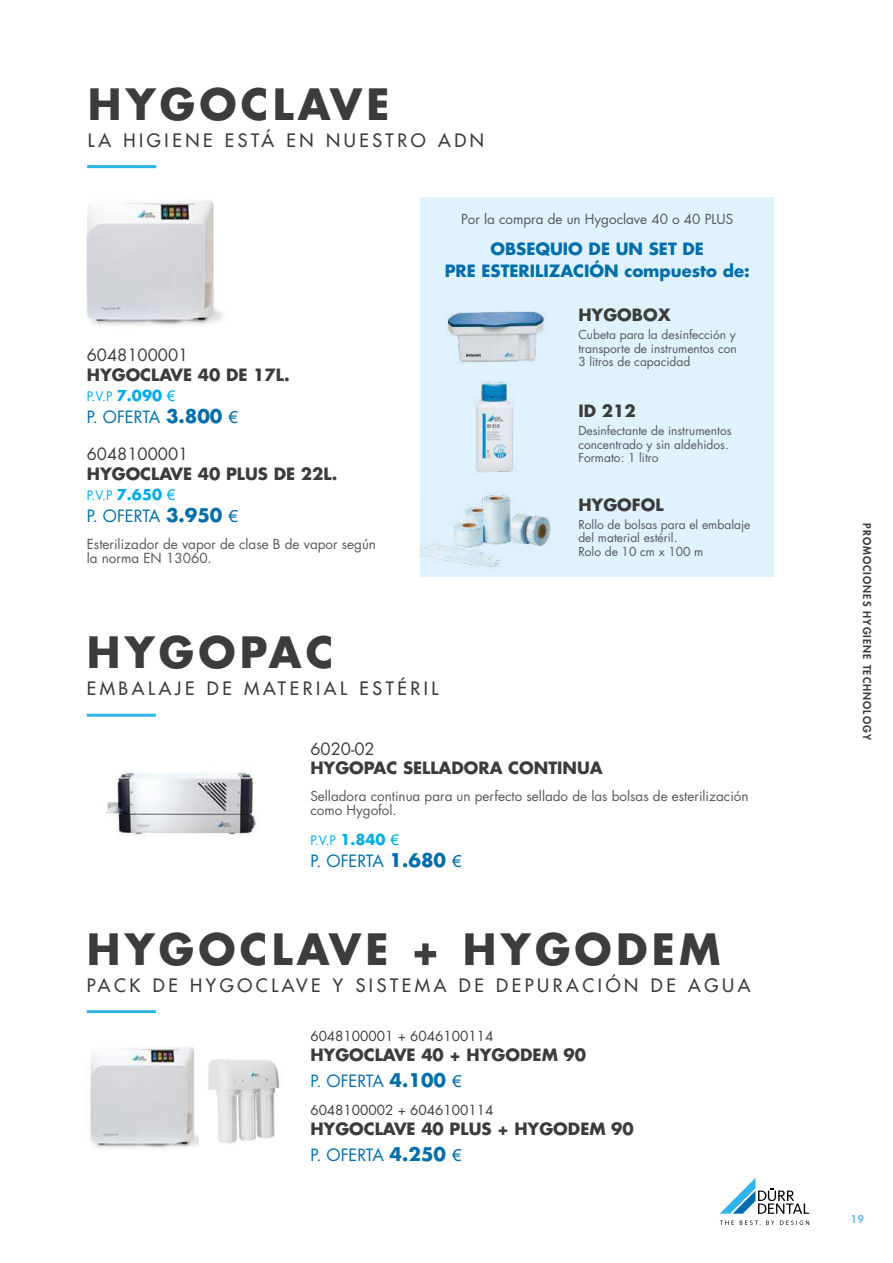
<style>
.page{position:relative;width:893px;height:1263px;background:#fff}
.page>*{position:absolute;margin:0;border:0;box-sizing:border-box;transform-origin:0 0}
.t1{font:700 42px "Futura Std";letter-spacing:.1em;color:#3c3c3b}
.t2{font:500 18px "Futura Std";letter-spacing:.2em;color:#3c3c3b}
.t3{font:700 16.5px/26.2px "Futura Std";color:#3c3c3b}
.t4{font:700 16.5px/22px "Futura Std";color:#006eab;text-align:center}
.t5{font:16.5px "Futura Std";color:#006eab}
.t6{font:16.5px "Futura Std";color:#3c3c3b}
.t7{font:13.5px/13.5px "Futura Std";color:#575756}
.t8{font:13.5px "Futura Std";color:#3c3c3b}
.t9{font:12.75px "Futura Std";color:#00abe9}
.t10{font:12px/13.5px "Futura Std";color:#575756}
.t11{font:800 10.5px "Futura Std";letter-spacing:.1em;color:#3c3c3b}
.t12{font:800 10.5px "Futura Std";color:#57bbec}
.s1{font-weight:700;font-size:14.7px}
.s2{font-family:"Arial";font-size:14.7px}
.s3{font-weight:700;font-size:18.3px}
.s4{font-family:"Arial"}
.s5{font-weight:400;color:#006eab}
.s6{font-size:18.3px;color:#006eab}
.s7{font-family:"Arial";font-weight:400;color:#006eab}
</style>
<div class="page">
<svg style="left:720px;top:1178px;width:89px;height:36px"></svg>
<svg style="left:720px;top:1220px;width:89px;height:6px"></svg>
<hr style="left:87px;top:165px;width:69px;height:3px;background:#2fb4e9">
<hr style="left:87px;top:1010px;width:69px;height:3px;background:#2fb4e9">
<hr style="left:87px;top:714px;width:69px;height:3px;background:#2fb4e9">
<img style="left:86px;top:200px;width:137px;height:126px">
<img style="left:90px;top:1046px;width:109px;height:102px">
<img style="left:105px;top:771px;width:153px;height:66px">
<div style="left:420px;top:197px;width:354px;height:380px;background:#dff2fd"></div>
<img style="left:446px;top:311px;width:100px;height:53px">
<img style="left:473px;top:381px;width:41px;height:91px">
<img style="left:420px;top:494px;width:131px;height:75px">
<img style="left:208px;top:1059px;width:72px;height:85px">
<h1 class="t1" style="left:88px;top:76px;width:303px">HYGOCLAVE</h1>
<h2 class="t2" style="left:88px;top:129px;width:398px">LA HIGIENE ESTÁ EN NUESTRO ADN</h2>
<h3 class="t6" style="left:87px;top:345px;width:103px">6048100001</h3>
<h3 class="t3" style="left:87px;top:362px;width:204px">HYGOCLAVE 40 DE 17L.</h3>
<p class="t9" style="left:87px;top:388px;width:90px">P.V.P <span class="s1">7.090</span> <span class="s2">€</span></p>
<h3 class="t5" style="left:87px;top:407px;width:153px">P. OFERTA <span class="s3">3.800</span> <span class="s4">€</span></h3>
<h3 class="t6" style="left:87px;top:444px;width:103px">6048100001</h3>
<h3 class="t3" style="left:87px;top:460px;width:252px">HYGOCLAVE 40 PLUS DE 22L.</h3>
<p class="t9" style="left:87px;top:487px;width:90px">P.V.P <span class="s1">7.650</span> <span class="s2">€</span></p>
<h3 class="t5" style="left:87px;top:505px;width:153px">P. OFERTA <span class="s3">3.950</span> <span class="s4">€</span></h3>
<p class="t7" style="left:87px;top:537px;width:291px">Esterilizador de vapor de clase B de vapor según la norma EN 13060.</p>
<p class="t7" style="left:461px;top:213px;width:274px">Por la compra de un Hygoclave 40 o 40 PLUS</p>
<h3 class="t4" style="left:445px;top:238px;width:307px">OBSEQUIO DE UN SET DE<br>PRE ESTERILIZACIÓN compuesto de:</h3>
<h3 class="t3" style="left:578px;top:302px;width:94px">HYGOBOX</h3>
<p class="t10" style="left:578px;top:328px;width:160px;text-align:justify">Cubeta para la desinfección y transporte de instrumentos con 3 litros de capacidad</p>
<h3 class="t3" style="left:578px;top:398px;width:59px">ID 212</h3>
<p class="t10" style="left:578px;top:424px;width:155px">Desinfectante de instrumentos concentrado y sin aldehidos.<br>Formato: 1 litro</p>
<h3 class="t3" style="left:578px;top:492px;width:87px">HYGOFOL</h3>
<p class="t10" style="left:578px;top:518px;width:174px">Rollo de bolsas para el embalaje del material estéril.<br>Rolo de 10 cm x 100 m</p>
<h1 class="t1" style="left:87px;top:624px;width:248px">HYGOPAC</h1>
<h2 class="t2" style="left:87px;top:677px;width:353px">EMBALAJE DE MATERIAL ESTÉRIL</h2>
<h3 class="t6" style="left:310px;top:738px;width:66px">6020-02</h3>
<h3 class="t3" style="left:310px;top:755px;width:294px">HYGOPAC SELLADORA CONTINUA</h3>
<p class="t7" style="left:310px;top:790px;width:440px">Selladora continua para un perfecto sellado de las bolsas de esterilización como Hygofol.</p>
<p class="t9" style="left:310px;top:832px;width:90px">P.V.P <span class="s1">1.840</span> <span class="s2">€</span></p>
<h3 class="t5" style="left:310px;top:851px;width:153px">P. OFERTA <span class="s3">1.680</span> <span class="s4">€</span></h3>
<h1 class="t1" style="left:87px;top:921px;width:635px">HYGOCLAVE + HYGODEM</h1>
<h2 class="t2" style="left:87px;top:974px;width:665px">PACK DE HYGOCLAVE Y SISTEMA DE DEPURACIÓN DE AGUA</h2>
<p class="t8" style="left:310px;top:1027px;width:184px">6048100001 + 6046100114</p>
<h3 class="t3" style="left:310px;top:1041px;width:277px">HYGOCLAVE 40 + HYGODEM 90<br><span class="s5">P. OFERTA</span> <span class="s6">4.100</span> <span class="s7">€</span></h3>
<p class="t8" style="left:310px;top:1101px;width:184px">6048100002 + 6046100114</p>
<h3 class="t3" style="left:310px;top:1115px;width:325px">HYGOCLAVE 40 PLUS + HYGODEM 90<br><span class="s5">P. OFERTA</span> <span class="s6">4.250</span> <span class="s7">€</span></h3>
<p class="t11" style="left:874px;top:523px;width:218px;rotate:90deg">PROMOCIONES HYGIENE TECHNOLOGY</p>
<p class="t12" style="left:851px;top:1212px;width:15px">19</p>
</div>
